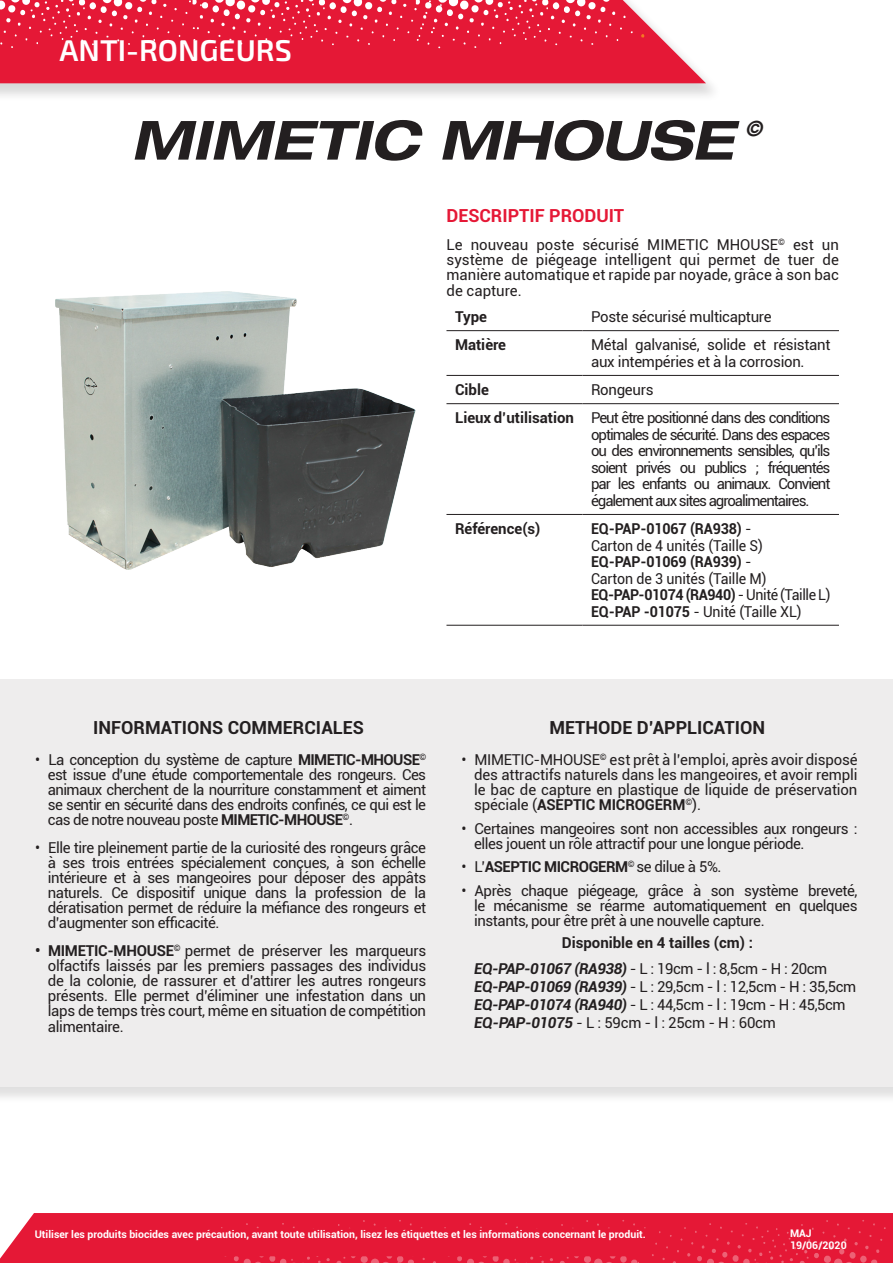
<style>
.page{position:relative;width:893px;height:1263px;background:#fff}
.page>*{position:absolute;margin:0;border:0;box-sizing:border-box;transform-origin:0 0}
.t1{font:italic 700 expanded 54px "Helvetica Neue LT Std";color:#231f20}
.t2{font:600 30px "Exo 2";color:#fff}
.t3{font:italic 700 expanded 21px "Helvetica Neue LT Std";color:#231f20}
.t4{font:700 18px "Roboto";color:#231f20}
.t5{font:700 18px "Roboto";color:#e51836}
.t6{font:15px/15px "Roboto";letter-spacing:-.03em;color:#231f20;text-align:justify}
.t7{font:15px "Roboto";letter-spacing:-.01em;color:#231f20;scale:.95 1}
.t8{font:700 15px "Roboto";letter-spacing:-.01em;color:#231f20}
.t9{font:700 15px "Roboto";letter-spacing:-.01em;color:#231f20;scale:.95 1}
.t10{font:700 15px "Roboto";letter-spacing:-.03em;color:#231f20;scale:.95 1}
.t11{font:700 15px "Roboto";letter-spacing:-.03em;color:#231f20}
.t12{font:700 10.5px/12.6px "Roboto";color:#fff}
.s1{font-weight:400}
.s2{font-weight:700}
.s3{font-weight:700;font-style:italic}
</style>
<div class="page">
<div style="left:0;top:680px;width:893px;height:423px;background:#231f20;opacity:.14"></div>
<div style="left:0;top:679px;width:893px;height:407px;background:#eeeded"></div>
<svg style="left:446px;top:331px;width:393px;height:294px"></svg>
<hr style="left:446px;top:330px;width:137px;height:1px;background:#231f20">
<hr style="left:583px;top:330px;width:256px;height:1px;background:#231f20">
<hr style="left:446px;top:375px;width:137px;height:1px;background:#231f20">
<hr style="left:583px;top:375px;width:256px;height:1px;background:#231f20">
<hr style="left:446px;top:403px;width:137px;height:1px;background:#231f20">
<hr style="left:583px;top:403px;width:256px;height:1px;background:#231f20">
<hr style="left:446px;top:514px;width:137px;height:1px;background:#231f20">
<hr style="left:583px;top:514px;width:256px;height:1px;background:#231f20">
<hr style="left:446px;top:625px;width:137px;height:1px;background:#231f20">
<hr style="left:583px;top:625px;width:256px;height:1px;background:#231f20">
<div style="left:0;top:0;width:723px;height:101px;background:#231f20;opacity:.18"></div>
<svg style="left:0;top:0;width:706px;height:83px;background:#e7334e"></svg>
<svg style="left:641px;top:34px;width:3px;height:4px"></svg>
<svg style="left:0;top:0;width:625px;height:48px;background:#e72c47"></svg>
<svg style="left:0;top:1213px;width:893px;height:50px;background:#e6213e"></svg>
<div style="left:34px;top:1229px;width:617px;height:26px;background:#e51836"></div>
<div style="left:33px;top:1228px;width:618px;height:28px;border:2px solid #e51836"></div>
<img style="left:55px;top:291px;width:361px;height:278px">
<p class="t2" style="left:60px;top:33px;width:234px">ANTI-RONGEURS</p>
<p class="t1" style="left:131px;top:106px;width:604px">MIMETIC MHOUSE</p>
<p class="t3" style="left:745px;top:115px;width:18px">©</p>
<p class="t5" style="left:446px;top:203px;width:179px">DESCRIPTIF PRODUIT</p>
<p class="t6" style="left:446px;top:236px;width:394px;line-height:15.5px">Le nouveau poste sécurisé MIMETIC MHOUSE<sup>©</sup> est un système de piégeage intelligent qui permet de tuer de manière automatique et rapide par noyade, grâce à son bac de capture.</p>
<p class="t8" style="left:455px;top:306px;width:33px">Type</p>
<p class="t6" style="left:591px;top:309px;width:182px">Poste sécurisé multicapture</p>
<p class="t8" style="left:455px;top:334px;width:53px">Matière</p>
<p class="t6" style="left:591px;top:336px;width:241px;line-height:16.5px">Métal galvanisé, solide et résistant aux intempéries et à la corrosion.</p>
<p class="t8" style="left:455px;top:379px;width:35px">Cible</p>
<p class="t6" style="left:591px;top:382px;width:64px">Rongeurs</p>
<p class="t8" style="left:455px;top:407px;width:121px">Lieux d’utilisation</p>
<p class="t6" style="left:591px;top:409px;width:241px;line-height:16.5px">Peut être positionné dans des conditions optimales de sécurité. Dans des espaces ou des environnements sensibles, qu’ils soient privés ou publics ; fréquentés par les enfants ou animaux. Convient également aux sites agroalimentaires.</p>
<p class="t8" style="left:455px;top:518px;width:87px">Référence(s)</p>
<p class="t9" style="left:591px;top:518px;width:170px">EQ-PAP-01067 (RA938) <span class="s1">-</span></p>
<p class="t7" style="left:591px;top:535px;width:182px">Carton de 4 unités (Taille S)</p>
<p class="t9" style="left:591px;top:551px;width:170px">EQ-PAP-01069 (RA939) <span class="s1">-</span></p>
<p class="t7" style="left:591px;top:568px;width:186px">Carton de 3 unités (Taille M)</p>
<p class="t10" style="left:591px;top:584px;width:253px">EQ-PAP-01074 (RA940) <span class="s1">- Unité (Taille L)</span></p>
<p class="t7" style="left:591px;top:601px;width:223px"><span class="s2">EQ-PAP -01075</span> - Unité (Taille XL)</p>
<p class="t4" style="left:93px;top:715px;width:272px">INFORMATIONS COMMERCIALES</p>
<p class="t6" style="left:48px;top:752px;width:380px;text-indent:-13px">• La conception du système de capture <span class="s2">MIMETIC-MHOUSE</span><sup>© </sup>est issue d’une étude comportementale des rongeurs. Ces animaux cherchent de la nourriture constamment et aiment se sentir en sécurité dans des endroits confinés, ce qui est le cas de notre nouveau poste <span class="s2">MIMETIC-MHOUSE</span><sup>©</sup>.</p>
<p class="t6" style="left:48px;top:839px;width:380px;text-indent:-13px">• Elle tire pleinement partie de la curiosité des rongeurs grâce à ses trois entrées spécialement conçues, à son échelle intérieure et à ses mangeoires pour déposer des appâts naturels. Ce dispositif unique dans la profession de la dératisation permet de réduire la méfiance des rongeurs et d’augmenter son efficacité.</p>
<p class="t6" style="left:48px;top:942px;width:380px;text-indent:-13px"><span class="s2">• MIMETIC-MHOUSE</span><sup>©</sup> permet de préserver les marqueurs olfactifs laissés par les premiers passages des individus de la colonie, de rassurer et d’attirer les autres rongeurs présents. Elle permet d’éliminer une infestation dans un laps de temps très court, même en situation de compétition alimentaire.</p>
<p class="t4" style="left:549px;top:715px;width:217px">METHODE D’APPLICATION</p>
<p class="t6" style="left:474px;top:752px;width:385px;text-indent:-13px">• MIMETIC-MHOUSE<sup>©</sup> est prêt à l’emploi, après avoir disposé des attractifs naturels dans les mangeoires, et avoir rempli le bac de capture en plastique de liquide de préservation spéciale (<span class="s2">ASEPTIC MICROGERM</span><sup>©</sup>).</p>
<p class="t6" style="left:474px;top:820px;width:385px;text-indent:-13px">• Certaines mangeoires sont non accessibles aux rongeurs : elles jouent un rôle attractif pour une longue période.</p>
<p class="t11" style="left:461px;top:856px;width:262px"><span class="s1">• L’</span>ASEPTIC MICROGERM<sup>©</sup> <span class="s1">se dilue à 5%.</span></p>
<p class="t6" style="left:474px;top:882px;width:385px;text-indent:-13px">• Après chaque piégeage, grâce à son système breveté, le mécanisme se réarme automatiquement en quelques instants, pour être prêt à une nouvelle capture.</p>
<p class="t8" style="left:562px;top:932px;width:193px">Disponible en 4 tailles (cm) :</p>
<p class="t6" style="left:474px;top:961px;width:355px"><span class="s3">EQ-PAP-01067 (RA938)</span> - L : 19cm - l : 8,5cm - H : 20cm</p>
<p class="t6" style="left:474px;top:979px;width:384px"><span class="s3">EQ-PAP-01069 (RA939)</span> - L : 29,5cm - l : 12,5cm - H : 35,5cm</p>
<p class="t6" style="left:474px;top:997px;width:373px"><span class="s3">EQ-PAP-01074 (RA940)</span> - L : 44,5cm - l : 19cm - H : 45,5cm</p>
<p class="t6" style="left:474px;top:1015px;width:303px"><span class="s3">EQ-PAP-01075</span> - L : 59cm - l : 25cm - H : 60cm</p>
<p class="t12" style="left:35px;top:1227px;width:613px">Utiliser les produits biocides avec précaution, avant toute utilisation, lisez les étiquettes et les informations concernant le produit.</p>
<p class="t12" style="left:790px;top:1226px;width:58px">MAJ<br>19/06/2020</p>
</div>
